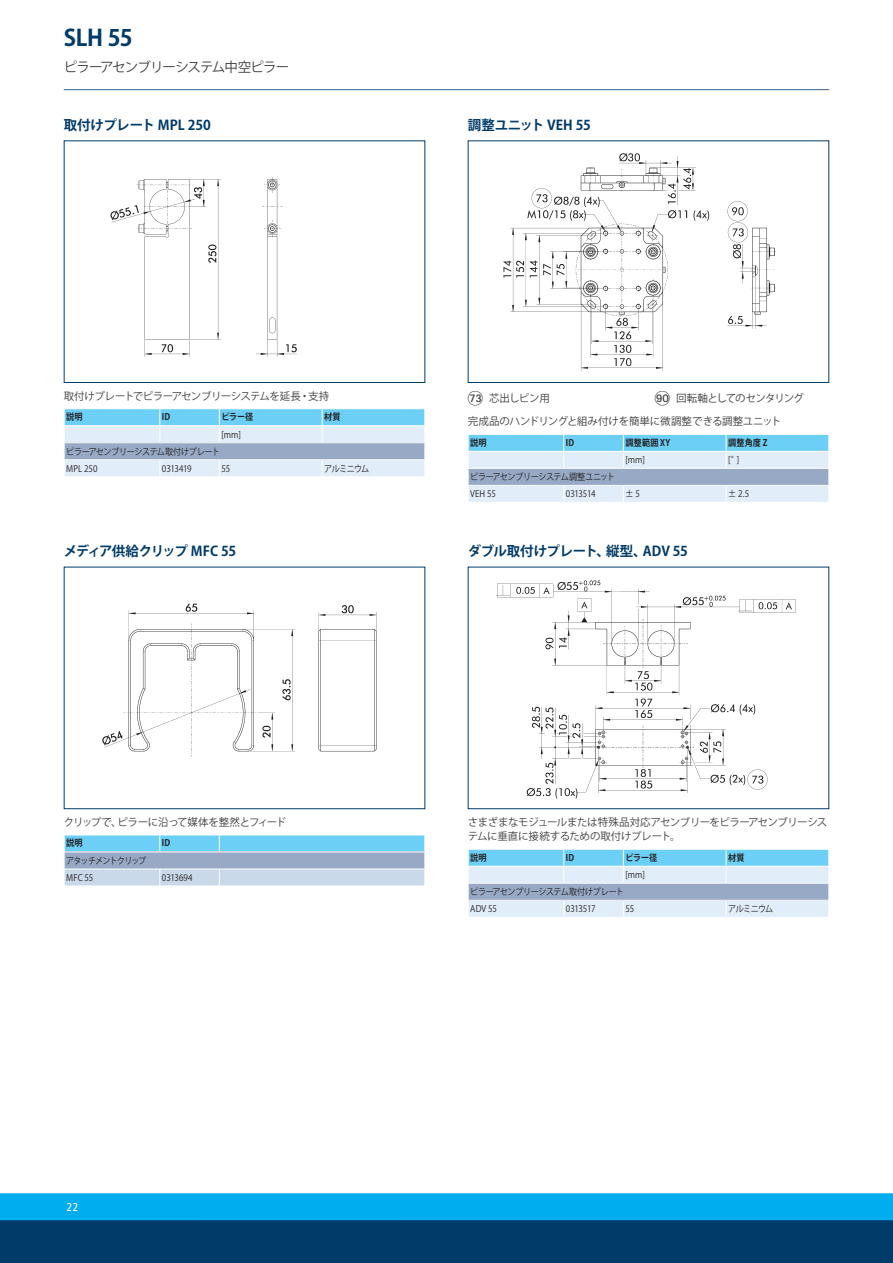
<style>
.page{position:relative;width:893px;height:1263px;background:#fff}
.page>*{position:absolute;margin:0;border:0;box-sizing:border-box;transform-origin:0 0}
.t1{font:700 22.5px "Koz Go Pr 6 N";color:#003b69}
.t2{font:700 13.5px "Koz Go Pr 6 N";letter-spacing:-.025em;color:#003b69}
.t3{font:13.5px "Koz Go Pr 6 N";letter-spacing:-.06em;color:#3e3e3f}
.t4{font:700 13.5px "Koz Go Pr 6 N";letter-spacing:-.09em;color:#003b69}
.t5{font:700 13.5px "Koz Go Pr 6 N";letter-spacing:-.005em;color:#003b69}
.t6{font:12px "SCHUNK Fago Pro";color:#fff}
.t7{font:10.5px/14.2px "Koz Go Pr 6 N";letter-spacing:-.04em;color:#3e3e3f}
.t8{font:10.5px "Koz Go Pr 6 N";letter-spacing:-.02em;color:#3e3e3f}
.t9{font:10.5px "Koz Go Pr 6 N";letter-spacing:-.075em;color:#3e3e3f}
.t10{font:9px/17px "Koz Go Pr 6 N";letter-spacing:-.04em;color:#231f20;scale:.9 1}
.t11{font:700 9px "Koz Go Pr 6 N";letter-spacing:.02em;color:#231f20;scale:.9 1}
.t12{font:9px/17px "Koz Go Pr 6 N";letter-spacing:-.11em;color:#231f20;scale:.9 1}
.t13{font:9px "Koz Go Pr 6 N";color:#231f20;scale:.9 1}
.s1{font-family:"Deco Numbers LH Circle";font-size:15px}
</style>
<div class="page">
<div style="left:0;top:1202px;width:893px;height:61px;background:#003b69"></div>
<div style="left:0;top:1193px;width:893px;height:27px;background:#00aeef"></div>
<hr style="left:64px;top:89px;width:765px;height:1px;background:#35628d">
<div style="left:64px;top:140px;width:361px;height:243px;border:1px solid #003b69"></div>
<img style="left:110px;top:177px;width:187px;height:180px">
<svg style="left:64px;top:409px;width:361px;height:67px;background:#b4d6eb"></svg>
<hr style="left:64px;top:459px;width:96px;height:1px;background:#fff">
<hr style="left:160px;top:459px;width:59px;height:1px;background:#fff">
<hr style="left:219px;top:459px;width:103px;height:1px;background:#fff">
<hr style="left:322px;top:459px;width:103px;height:1px;background:#fff">
<div style="left:468px;top:140px;width:361px;height:243px;border:1px solid #003b69"></div>
<img style="left:503px;top:153px;width:273px;height:218px">
<svg style="left:468px;top:434px;width:361px;height:68px;background:#b5d6eb"></svg>
<hr style="left:468px;top:485px;width:96px;height:1px;background:#fff">
<hr style="left:564px;top:485px;width:59px;height:1px;background:#fff">
<hr style="left:623px;top:485px;width:103px;height:1px;background:#fff">
<hr style="left:726px;top:485px;width:103px;height:1px;background:#fff">
<div style="left:64px;top:567px;width:361px;height:242px;border:1px solid #003b69"></div>
<img style="left:102px;top:603px;width:275px;height:154px">
<svg style="left:64px;top:835px;width:361px;height:51px;background:#9ec8e2"></svg>
<hr style="left:64px;top:869px;width:96px;height:1px;background:#fff">
<hr style="left:160px;top:869px;width:59px;height:1px;background:#fff">
<hr style="left:219px;top:869px;width:206px;height:1px;background:#fff">
<div style="left:468px;top:567px;width:361px;height:242px;border:1px solid #003b69"></div>
<img style="left:496px;top:580px;width:300px;height:219px">
<svg style="left:468px;top:849px;width:361px;height:68px;background:#b5d6eb"></svg>
<hr style="left:468px;top:900px;width:96px;height:1px;background:#fff">
<hr style="left:564px;top:900px;width:59px;height:1px;background:#fff">
<hr style="left:623px;top:900px;width:103px;height:1px;background:#fff">
<hr style="left:726px;top:900px;width:103px;height:1px;background:#fff">
<h1 class="t1" style="left:64px;top:25px;width:71px">SLH 55</h1>
<h2 class="t3" style="left:64px;top:60px;width:227px">ピラーアセンブリーシステム中空ピラー</h2>
<h2 class="t5" style="left:64px;top:117px;width:149px">取付けプレート MPL 250</h2>
<h2 class="t2" style="left:468px;top:117px;width:125px">調整ユニット VEH 55</h2>
<p class="t7" style="left:64px;top:389px;width:267px">取付けプレートでピラーアセンブリーシステムを延長・支持</p>
<p class="t11" style="left:66px;top:412px;width:20px">説明</p>
<p class="t11" style="left:162px;top:412px;width:11px">ID</p>
<p class="t11" style="left:221px;top:412px;width:37px">ピラー径</p>
<p class="t11" style="left:324px;top:412px;width:20px">材質</p>
<p class="t10" style="left:221px;top:426px;width:23px">[mm]</p>
<p class="t10" style="left:66px;top:443px;width:172px">ピラーアセンブリーシステム取付けプレート<br>MPL 250</p>
<p class="t10" style="left:162px;top:460px;width:35px">0313419</p>
<p class="t10" style="left:221px;top:460px;width:11px">55</p>
<p class="t10" style="left:324px;top:460px;width:52px">アルミニウム</p>
<h2 class="t4" style="left:64px;top:544px;width:174px">メディア供給クリップ MFC 55</h2>
<p class="t7" style="left:468px;top:391px;width:84px"><span class="s1">GM</span> 芯出しピン用</p>
<p class="t9" style="left:655px;top:392px;width:151px"><span class="s1">IT</span> 回転軸としてのセンタリング</p>
<p class="t8" style="left:468px;top:416px;width:315px">完成品のハンドリングと組み付けを簡単に微調整できる調整ユニット</p>
<p class="t11" style="left:470px;top:437px;width:20px">説明</p>
<p class="t11" style="left:566px;top:437px;width:11px">ID</p>
<p class="t11" style="left:625px;top:437px;width:51px">調整範囲 XY</p>
<p class="t11" style="left:728px;top:437px;width:45px">調整角度 Z</p>
<p class="t10" style="left:625px;top:452px;width:23px">[mm]</p>
<p class="t10" style="left:728px;top:452px;width:14px">[°]</p>
<p class="t10" style="left:470px;top:469px;width:162px">ピラーアセンブリーシステム調整ユニット<br>VEH 55</p>
<p class="t10" style="left:566px;top:486px;width:35px">0313514</p>
<p class="t10" style="left:625px;top:486px;width:18px">± 5</p>
<p class="t10" style="left:728px;top:486px;width:25px">± 2.5</p>
<h2 class="t2" style="left:468px;top:544px;width:222px">ダブル取付けプレート、縦型、ADV 55</h2>
<p class="t7" style="left:64px;top:815px;width:224px">クリップで、ピラーに沿って媒体を整然とフィード</p>
<p class="t11" style="left:66px;top:838px;width:20px">説明</p>
<p class="t11" style="left:162px;top:838px;width:11px">ID</p>
<p class="t12" style="left:66px;top:852px;width:90px">アタッチメントクリップ<br>MFC 55</p>
<p class="t13" style="left:162px;top:873px;width:36px">0313694</p>
<p class="t7" style="left:468px;top:815px;width:361px">さまざまなモジュールまたは特殊品対応アセンブリーをピラーアセンブリーシステムに垂直に接続するための取付けプレート。</p>
<p class="t11" style="left:470px;top:852px;width:20px">説明</p>
<p class="t11" style="left:566px;top:852px;width:11px">ID</p>
<p class="t11" style="left:625px;top:852px;width:37px">ピラー径</p>
<p class="t11" style="left:728px;top:852px;width:20px">材質</p>
<p class="t10" style="left:625px;top:867px;width:23px">[mm]</p>
<p class="t10" style="left:470px;top:884px;width:172px">ピラーアセンブリーシステム取付けプレート<br>ADV 55</p>
<p class="t10" style="left:566px;top:901px;width:34px">0313517</p>
<p class="t10" style="left:625px;top:901px;width:11px">55</p>
<p class="t10" style="left:728px;top:901px;width:52px">アルミニウム</p>
<h3 class="t6" style="left:67px;top:1199px;width:13px">22</h3>
</div>
